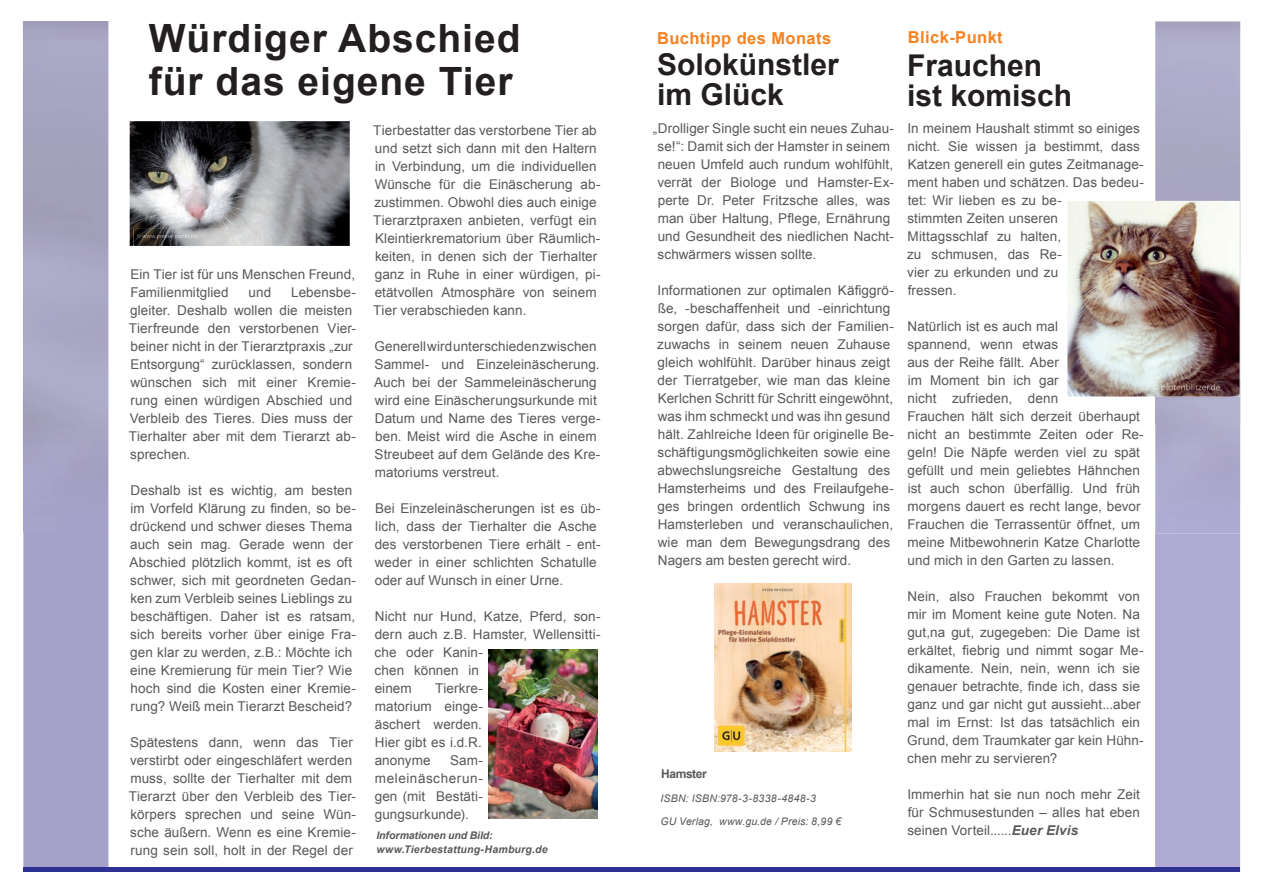
<style>
.page{position:relative;width:1263px;height:893px;background:#fff}
.page>*{position:absolute;margin:0;border:0;box-sizing:border-box;transform-origin:0 0}
.t1{font:700 39px/42px "Arial";letter-spacing:.025em;color:#231f20}
.t2{font:700 30px/30px "Arial";color:#231f20}
.t3{font:700 16.5px "Arial";letter-spacing:.025em;color:#f58220}
.t4{font:13.5px/18px "Arial";letter-spacing:.005em;color:#57585a}
.t5{font:700 12px "Arial";letter-spacing:-.03em;color:#57585a}
.t6{font:italic 10.5px "Arial";letter-spacing:.02em;color:#57585a}
.t7{font:italic 700 10.5px/14.5px "Arial";letter-spacing:.015em;color:#57585a}
.s1{font-weight:700;font-style:italic}
</style>
<div class="page">
<div style="left:23px;top:531px;width:85px;height:336px;background:#a5a2ca"></div>
<div style="left:23px;top:867px;width:608px;height:5px;background:#2e3092"></div>
<div style="left:1155px;top:533px;width:85px;height:339px;background:#afaad3"></div>
<div style="left:631px;top:867px;width:608px;height:5px;background:#2e3092"></div>
<img style="left:1155px;top:21px;width:85px;height:512px">
<img style="left:130px;top:121px;width:220px;height:125px">
<img style="left:488px;top:650px;width:109px;height:169px">
<img style="left:134px;top:229px;width:129px;height:17px">
<img style="left:134px;top:269px;width:119px;height:2px">
<img style="left:137px;top:234px;width:60px;height:5px">
<img style="left:1067px;top:201px;width:172px;height:195px">
<img style="left:714px;top:584px;width:137px;height:168px">
<img style="left:1155px;top:379px;width:86px;height:45px">
<img style="left:1150px;top:379px;width:89px;height:17px">
<img style="left:1153px;top:384px;width:67px;height:8px">
<h1 class="t1" style="left:149px;top:19px;width:373px">Würdiger Abschied für das eigene Tier</h1>
<p class="t4" style="left:130px;top:265px;width:226px">Ein Tier ist für uns Menschen Freund,<br>Familienmitglied</p>
<p class="t4" style="left:129px;top:283px;width:229px;text-indent:162px">Lebensbe&shy;gleiter. Deshalb wollen die meisten<br>Tierfreunde den verstorbenen Vier&shy;beiner nicht in der Tierarztpraxis „zur<br>Entsorgung“ zurücklassen, sondern wünschen sich mit einer Kremie&shy;rung einen würdigen Abschied und<br>Verbleib des Tieres. Dies muss der<br>Tierhalter aber mit dem Tierarzt ab&shy;sprechen.</p>
<p class="t4" style="left:130px;top:481px;width:228px">Deshalb ist es wichtig, am besten im Vorfeld Klärung zu finden, so be&shy;drückend und schwer dieses Thema auch sein mag. Gerade wenn der Abschied plötzlich kommt, ist es oft schwer, sich mit geordneten Gedan&shy;ken zum Verbleib seines Lieblings zu beschäftigen. Daher ist es ratsam, sich bereits vorher über einige Fra&shy;gen klar zu werden, z.B.: Möchte ich eine Kremierung für mein Tier? Wie hoch sind die Kosten einer Kremie&shy;rung? Weiß mein Tierarzt Bescheid?</p>
<p class="t4" style="left:129px;top:733px;width:229px">Spätestens dann, wenn das Tier verstirbt oder eingeschläfert werden muss, sollte der Tierhalter mit dem Tierarzt über den Verbleib des Tier&shy;körpers sprechen und seine Wün&shy;sche äußern. Wenn es eine Kremie&shy;rung sein soll, holt in der Regel der</p>
<p class="t4" style="left:249px;top:283px;width:24px">und</p>
<p class="t4" style="left:373px;top:121px;width:229px">Tierbestatter das verstorbene Tier ab und setzt sich dann mit den Haltern in Verbindung, um die individuellen Wünsche für die Einäscherung ab&shy;zustimmen. Obwohl dies auch einige Tierarztpraxen anbieten, verfügt ein Kleintierkrematorium über Räumlich&shy;keiten, in denen sich der Tierhalter ganz in Ruhe in einer würdigen, pi&shy;etätvollen Atmosphäre von seinem Tier verabschieden kann.</p>
<p class="t4" style="left:374px;top:337px;width:228px">Generell wird unterschieden zwischen Sammel- und Einzeleinäscherung.<br>Auch bei der Sammeleinäscherung wird eine Einäscherungsurkunde mit Datum und Name des Tieres verge&shy;ben. Meist wird die Asche in einem Streubeet auf dem Gelände des Kre&shy;matoriums verstreut.</p>
<p class="t4" style="left:375px;top:499px;width:227px">Bei Einzeleinäscherungen ist es üb&shy;lich, dass der Tierhalter die Asche des verstorbenen Tiere erhält - ent&shy;weder in einer schlichten Schatulle oder auf Wunsch in einer Urne.</p>
<p class="t4" style="left:375px;top:607px;width:227px">Nicht nur Hund, Katze, Pferd, son&shy;dern auch z.B. Hamster, Wellensitti&shy;che oder Kanin-<br>chen können in<br>einem</p>
<p class="t4" style="left:375px;top:679px;width:110px;text-align:justify;text-indent:60px">Tierkre&shy;matorium einge&shy;äschert werden.<br>Hier gibt es i.d.R. anonyme</p>
<p class="t4" style="left:375px;top:751px;width:110px;text-align:justify;text-indent:75px">Sam&shy;meleinäscherun&shy;gen (mit Bestäti&shy;gungsurkunde).</p>
<p class="t7" style="left:376px;top:828px;width:173px">Informationen und Bild: www.Tierbestattung-Hamburg.de</p>
<p class="t3" style="left:657px;top:27px;width:176px">Buchtipp des Monats</p>
<p class="t3" style="left:908px;top:26px;width:96px">Blick-Punkt</p>
<h2 class="t2" style="left:657px;top:50px;width:183px">Solokünstler im Glück</h2>
<h2 class="t2" style="left:907px;top:52px;width:167px">Frauchen ist komisch</h2>
<p class="t4" style="left:657px;top:119px;width:238px;text-indent:-4px">„Drolliger Single sucht ein neues Zuhau&shy;se!“: Damit sich der Hamster in seinem neuen Umfeld auch rundum wohlfühlt, verrät der Biologe und Hamster-Ex&shy;perte Dr. Peter Fritzsche alles, was man über Haltung, Pflege, Ernährung und Gesundheit des niedlichen Nacht&shy;schwärmers wissen sollte.</p>
<p class="t4" style="left:657px;top:281px;width:238px">Informationen zur optimalen Käfiggrö&shy;ße, -beschaffenheit und -einrichtung sorgen dafür, dass sich der Familien&shy;zuwachs in seinem neuen Zuhause gleich wohlfühlt. Darüber hinaus zeigt der Tierratgeber, wie man das kleine Kerlchen Schritt für Schritt eingewöhnt, was ihm schmeckt und was ihn gesund hält. Zahlreiche Ideen für originelle Be&shy;schäftigungsmöglichkeiten sowie eine abwechslungsreiche Gestaltung des Hamsterheims und des Freilaufgehe&shy;ges bringen ordentlich Schwung ins Hamsterleben und veranschaulichen, wie man dem Bewegungsdrang des Nagers am besten gerecht wird.</p>
<p class="t5" style="left:661px;top:766px;width:47px">Hamster</p>
<p class="t6" style="left:660px;top:791px;width:157px">ISBN: ISBN:978-3-8338-4848-3</p>
<p class="t6" style="left:660px;top:815px;width:183px">GU Verlag, www.gu.de / Preis: 8,99 €</p>
<p class="t4" style="left:907px;top:119px;width:238px">In meinem Haushalt stimmt so einiges nicht. Sie wissen ja bestimmt, dass<br>Katzen generell ein gutes Zeitmanage&shy;ment haben und schätzen. Das bedeu&shy;tet: Wir lieben es zu be-<br>stimmten Zeiten unseren<br>Mittagsschlaf zu halten,<br>zu schmusen, das Re-<br>vier zu erkunden und zu<br>fressen.</p>
<p class="t4" style="left:907px;top:317px;width:238px">Natürlich ist es auch mal<br>spannend, wenn etwas<br>aus der Reihe fällt. Aber<br>im Moment bin ich gar<br>nicht zufrieden, denn<br>Frauchen hält sich derzeit überhaupt nicht an bestimmte Zeiten oder Re&shy;geln! Die Näpfe werden viel zu spät gefüllt und mein geliebtes Hähnchen ist auch schon überfällig. Und früh morgens dauert es recht lange, bevor<br>Frauchen die Terrassentür öffnet, um meine Mitbewohnerin Katze Charlotte und mich in den Garten zu lassen.</p>
<p class="t4" style="left:907px;top:587px;width:238px">Nein, also Frauchen bekommt von mir im Moment keine gute Noten. Na gut,na gut, zugegeben: Die Dame ist erkältet, fiebrig und nimmt sogar Me&shy;dikamente. Nein, nein, wenn ich sie genauer betrachte, finde ich, dass sie ganz und gar nicht gut aussieht...aber mal im Ernst: Ist das tatsächlich ein Grund, dem Traumkater gar kein Hühn&shy;chen mehr zu servieren?</p>
<p class="t4" style="left:907px;top:785px;width:234px;text-align:justify">Immerhin hat sie nun noch mehr Zeit für Schmusestunden – alles hat eben seinen Vorteil......<span class="s1">Euer Elvis</span></p>
</div>
